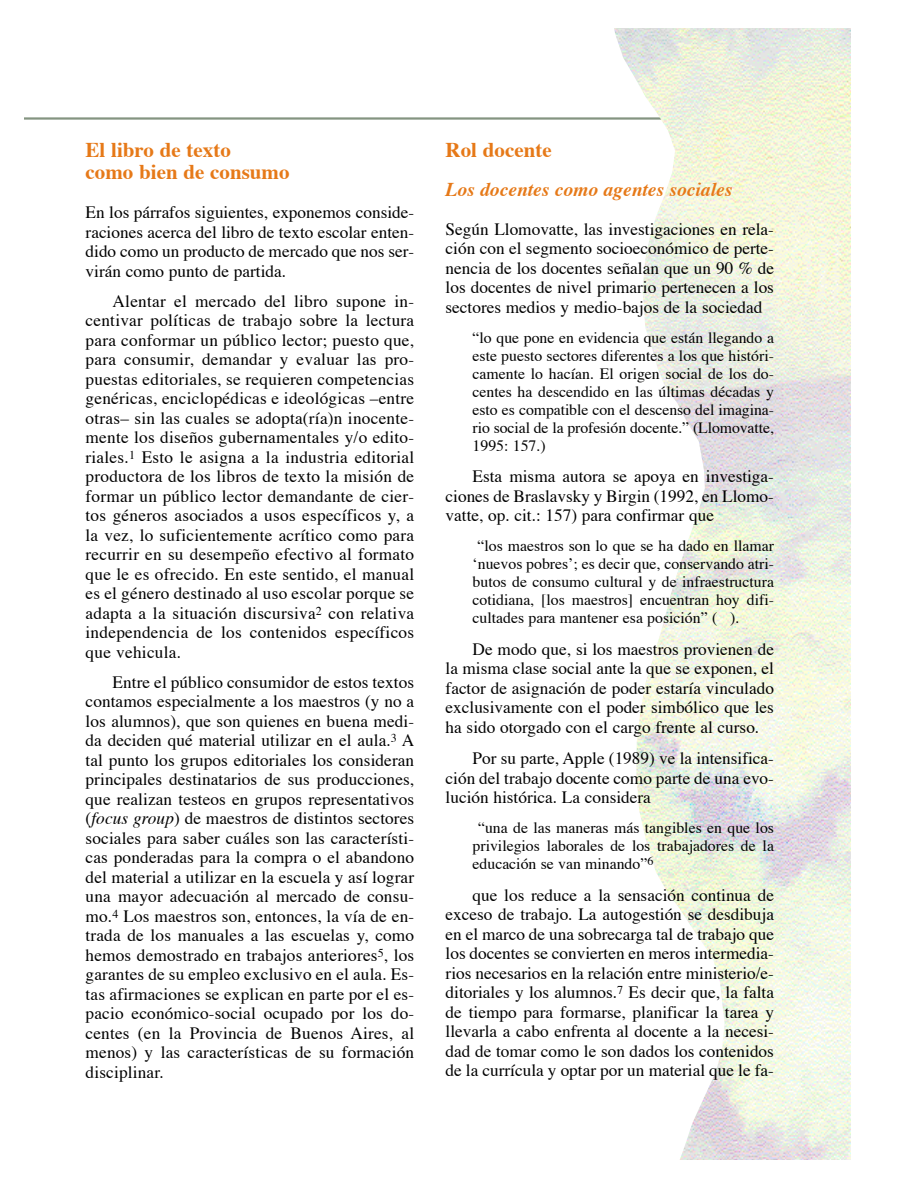
<style>
.page{position:relative;width:918px;height:1188px;background:#fff}
.page>*{position:absolute;margin:0;border:0;box-sizing:border-box;transform-origin:0 0}
.t1{font:700 21px/22.5px "Times";color:#e67918}
.t2{font:italic 700 19.5px "Times";color:#e67918}
.t3{font:17.25px/19.5px "Times";color:#000;text-align:justify}
.t4{font:15.75px/18px "Times";color:#000;text-align:justify}
.s1{font-style:italic}
</style>
<div class="page">
<hr style="left:24px;top:117px;width:772px;height:3px;background:#849481">
<img style="left:608px;top:28px;width:242px;height:1131px">
<p class="t1" style="left:86px;top:140px;width:205px">El li bro de tex to<br>co mo bien de con su mo</p>
<p class="t3" style="left:86px;top:204px;width:330px">En los pá rra fos si guien tes, ex po ne mos con si de - ra cio nes acer ca del li bro de tex to es co lar en ten - di do co mo un pro duc to de mer ca do que nos ser - vi rán co mo pun to de par ti da.</p>
<p class="t3" style="left:86px;top:293px;width:330px;text-indent:27px">Alentar el mercado del libro supone in&shy;centivar políticas de trabajo sobre la lectura para conformar un público lector; puesto que, para consumir, demandar y evaluar las pro&shy;puestas editoriales, se requieren competencias genéricas, enciclopédicas e ideológicas –entre otras– sin las cuales se adopta(ría)n inocente&shy;mente los diseños gubernamentales y/o edito&shy;riales.<sup>1</sup> Esto le asigna a la industria editorial productora de los libros de texto la misión de formar un público lector demandante de cier&shy;tos géneros asociados a usos específicos y, a la vez, lo suficientemente acrítico como para recurrir en su desempeño efectivo al formato que le es ofrecido. En este sentido, el manual es el género destinado al uso escolar porque se adapta a la situación discursiva<sup>2</sup> con relativa independencia de los contenidos específicos que vehicula.</p>
<p class="t3" style="left:86px;top:674px;width:330px;text-indent:27px">Entre el público consumidor de estos textos contamos especialmente a los maestros (y no a los alumnos), que son quienes en buena medi&shy;da deciden qué material utilizar en el aula.<sup>3</sup> A tal punto los grupos editoriales los consideran principales destinatarios de sus producciones, que realizan testeos en grupos representativos (<span class="s1">focus group</span>) de maestros de distintos sectores sociales para saber cuáles son las característi&shy;cas ponderadas para la compra o el abandono del material a utilizar en la escuela y así lograr una mayor adecuación al mercado de consu&shy;mo.<sup>4</sup> Los maestros son, entonces, la vía de en&shy;trada de los manuales a las escuelas y, como hemos demostrado en trabajos anteriores<sup>5</sup>, los garantes de su empleo exclusivo en el aula. Es&shy;tas afirmaciones se explican en parte por el es&shy;pacio económico-social ocupado por los do&shy;centes (en la Provincia de Buenos Aires, al menos) y las características de su formación disciplinar.</p>
<p class="t1" style="left:446px;top:140px;width:108px">Rol do cen te</p>
<p class="t2" style="left:446px;top:181px;width:288px">Los do cen tes co mo agen tes so cia les</p>
<p class="t3" style="left:446px;top:221px;width:330px">Se gún Llo mo vat te, las in ves ti ga cio nes en re la - ción con el seg men to so cioe co nó mi co de per te - nen cia de los do cen tes se ña lan que un 90 % de los do cen tes de ni vel pri ma rio per te ne cen a los sec to res me dios y me dio-ba jos de la so cie dad</p>
<p class="t4" style="left:473px;top:330px;width:303px">“lo que po ne en evi den cia que es tán lle gan do a es te pues to sec to res di fe ren tes a los que his tó ri - ca men te lo ha cían. El ori gen so cial de los do - cen tes ha des cen di do en las úl ti mas dé ca das y esto es compatible con el descenso del imagina&shy;rio social de la profesión docente.” (Llomovatte, 1995: 157.)</p>
<p class="t3" style="left:446px;top:468px;width:330px;text-indent:27px">Es ta mis ma au to ra se apo ya en in ves ti ga - cio nes de Bras lavsky y Birgin (1992, en Llo mo - vat te, op. cit.: 157) pa ra con fir mar que</p>
<p class="t4" style="left:473px;top:538px;width:303px;text-indent:5px">“los maes tros son lo que se ha da do en lla mar ‘nue vos po bres’; es de cir que, con ser van do atri - bu tos de con su mo cul tu ral y de in fraes truc tu ra co ti dia na, [los maes tros] en cuen tran hoy di fi - cul ta des pa ra man te ner esa po si ción” ( ).</p>
<p class="t3" style="left:446px;top:641px;width:330px;text-indent:27px">De mo do que, si los maes tros pro vie nen de la mis ma cla se so cial an te la que se ex po nen, el fac tor de asig na ción de po der es ta ría vin cu la do ex clu si va men te con el po der sim bó li co que les ha si do otorga do con el cargo fren te al cur so.</p>
<p class="t3" style="left:446px;top:750px;width:330px;text-indent:27px">Por su par te, Ap ple (1989) ve la in ten si fi ca - ción del tra ba jo do cen te co mo par te de una evo - lu ción his tó ri ca. La con si de ra</p>
<p class="t4" style="left:473px;top:820px;width:303px;text-indent:5px">“una de las ma ne ras más tan gi bles en que los pri vi le gios la bo ra les de los tra ba ja do res de la edu ca ción se van mi nan do”<sup>6</sup></p>
<p class="t3" style="left:446px;top:887px;width:330px;text-indent:27px">que los re du ce a la sen sa ción con ti nua de ex ce so de tra ba jo. La au to ges tión se des di bu ja en el mar co de una so bre carga tal de tra ba jo que los do cen tes se con vier ten en me ros in ter me dia - rios ne ce sa rios en la re la ción en tre mi nis te rio/e - di to ria les y los alum nos.<sup>7</sup> Es de cir que, la fal ta de tiem po pa ra for mar se, pla ni fi car la ta rea y lle var la a ca bo en fren ta al do cen te a la ne ce si - dad de to mar co mo le son da dos los con te ni dos de la cu rrí cu la y op tar por un ma te rial que le fa -</p>
</div>
